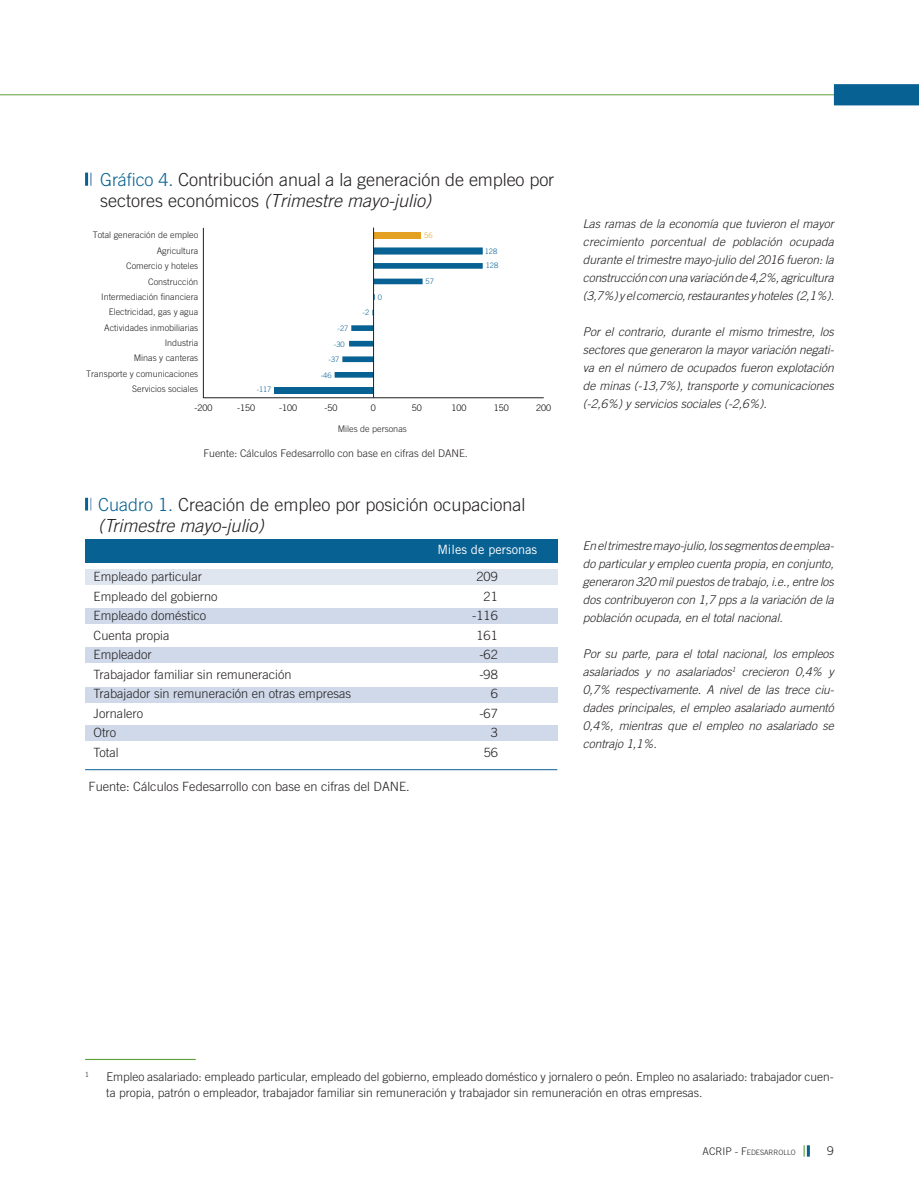
<style>
.page{position:relative;width:919px;height:1187px;background:#fff}
.page>*{position:absolute;margin:0;border:0;box-sizing:border-box;transform-origin:0 0}
.t1{font:300 18px/21px "Trade Gothic";letter-spacing:-.005em;color:#231f20}
.Subtítulo_3{font:300 12.75px "Trade Gothic";color:#231f20}
.Subtítulo_3-2{font:12.75px "Trade Gothic";color:#fff}
.TEXTO{font:italic 300 12px/18px "Trade Gothic";letter-spacing:-.005em;color:#231f20;text-align:justify}
.pie-pagina{font:300 12px/16.5px "Trade Gothic";color:#231f20}
.t2{font:300 10.5px "Trade Gothic";color:#231f20}
.t3{font:300 10.5px "Trade Gothic";color:#231f20}
.t4{font:300 9px "Trade Gothic";color:#231f20}
.t5{font:300 9px "Trade Gothic";color:#050504}
.t6{font:300 7.5px "Trade Gothic";color:#086193}
.t7{font:300 7.5px "Trade Gothic";color:#e3a023}
.t8{font:300 7.35px "Trade Gothic";color:#231f20}
.pie-pagina-2{font:300 7.05px "Trade Gothic";color:#231f20}
.s1{color:#086193}
.s2{font-style:italic}
.s3{font-size:7.35px}
</style>
<div class="page">
<svg style="left:803px;top:1145px;width:6px;height:11px"></svg>
<hr style="left:0;top:94px;width:889px;height:1px;background:#5b9f37">
<div style="left:833px;top:84px;width:85px;height:21px;background:#086193"></div>
<div style="left:85px;top:569px;width:472px;height:16px;background:#dfe6f0"></div>
<div style="left:85px;top:608px;width:472px;height:16px;background:#cfd9e9"></div>
<div style="left:85px;top:647px;width:472px;height:16px;background:#cfd9e9"></div>
<div style="left:85px;top:686px;width:472px;height:16px;background:#cfd9e9"></div>
<div style="left:85px;top:725px;width:472px;height:15px;background:#cfd9e9"></div>
<div style="left:85px;top:539px;width:472px;height:23px;background:#086193"></div>
<svg style="left:85px;top:497px;width:6px;height:13px"></svg>
<hr style="left:85px;top:769px;width:472px;height:1px;background:#086193">
<hr style="left:203px;top:397px;width:340px;height:1px;background:#231f20">
<hr style="left:203px;top:228px;width:1px;height:170px;background:#231f20">
<svg style="left:85px;top:173px;width:7px;height:13px"></svg>
<div style="left:274px;top:387px;width:99px;height:6px;background:#086193"></div>
<div style="left:373px;top:232px;width:48px;height:6px;background:#e3a023"></div>
<svg style="left:334px;top:247px;width:148px;height:130px"></svg>
<hr style="left:373px;top:227px;width:1px;height:171px;background:#231f20">
<hr style="left:85px;top:1058px;width:111px;height:1px;background:#5b9f37">
<p class="t1" style="left:100px;top:168px;width:455px;line-height:21.6px"><span class="s1">Gráfico 4.</span> Contribución anual a la generación de empleo por sectores económicos <span class="s2">(Trimestre mayo-julio)</span></p>
<p class="t4" style="left:93px;top:229px;width:107px">Total generación de empleo</p>
<p class="t7" style="left:424px;top:231px;width:10px">56</p>
<p class="t4" style="left:157px;top:245px;width:43px">Agricultura</p>
<p class="t6" style="left:484px;top:247px;width:14px">128</p>
<p class="t4" style="left:126px;top:261px;width:73px">Comercio y hoteles</p>
<p class="t6" style="left:485px;top:261px;width:14px">128</p>
<p class="t4" style="left:148px;top:276px;width:52px">Construcción</p>
<p class="t4" style="left:104px;top:322px;width:95px">Actividades inmobiliarias</p>
<p class="t4" style="left:101px;top:291px;width:99px">Intermediación financiera</p>
<p class="t4" style="left:109px;top:307px;width:91px">Electricidad, gas y agua</p>
<p class="t4" style="left:134px;top:353px;width:66px">Minas y canteras</p>
<p class="t4" style="left:132px;top:383px;width:67px">Servicios sociales</p>
<p class="t4" style="left:165px;top:337px;width:35px">Industria</p>
<p class="t4" style="left:86px;top:368px;width:114px">Transporte y comunicaciones</p>
<p class="t6" style="left:257px;top:385px;width:16px">-117</p>
<p class="t6" style="left:337px;top:324px;width:12px">-27</p>
<p class="t6" style="left:334px;top:340px;width:12px">-30</p>
<p class="t6" style="left:328px;top:354px;width:12px">-37</p>
<p class="t6" style="left:321px;top:370px;width:12px">-46</p>
<p class="t6" style="left:362px;top:308px;width:8px">-2</p>
<p class="t6" style="left:378px;top:293px;width:6px">0</p>
<p class="t6" style="left:425px;top:277px;width:10px">57</p>
<p class="t5" style="left:194px;top:403px;width:20px">-200</p>
<p class="t5" style="left:237px;top:403px;width:20px">-150</p>
<p class="t5" style="left:279px;top:403px;width:20px">-100</p>
<p class="t5" style="left:324px;top:403px;width:15px">-50</p>
<p class="t5" style="left:370px;top:403px;width:7px">0</p>
<p class="t5" style="left:412px;top:403px;width:12px">50</p>
<p class="t5" style="left:451px;top:403px;width:17px">100</p>
<p class="t5" style="left:493px;top:403px;width:17px">150</p>
<p class="t5" style="left:536px;top:403px;width:17px">200</p>
<p class="t4" style="left:338px;top:424px;width:70px">Miles de personas</p>
<p class="t2" style="left:203px;top:447px;width:266px">Fuente: Cálculos Fedesarrollo con base en cifras del DANE.</p>
<p class="t1" style="left:98px;top:493px;width:429px"><span class="s1">Cuadro 1.</span> Creación de empleo por posición ocupacional <span class="s2">(Trimestre mayo-julio)</span></p>
<p class="Subtítulo_3-2" style="left:437px;top:542px;width:101px">Miles de personas</p>
<p class="Subtítulo_3" style="left:94px;top:569px;width:110px">Empleado particular</p>
<p class="Subtítulo_3" style="left:476px;top:569px;width:23px">209</p>
<p class="Subtítulo_3" style="left:94px;top:588px;width:125px">Empleado del gobierno</p>
<p class="Subtítulo_3" style="left:483px;top:588px;width:16px">21</p>
<p class="Subtítulo_3" style="left:94px;top:608px;width:114px">Empleado doméstico</p>
<p class="Subtítulo_3" style="left:472px;top:608px;width:27px">-116</p>
<p class="Subtítulo_3" style="left:94px;top:627px;width:77px">Cuenta propia</p>
<p class="Subtítulo_3" style="left:476px;top:627px;width:23px">161</p>
<p class="Subtítulo_3" style="left:94px;top:647px;width:60px">Empleador</p>
<p class="Subtítulo_3" style="left:479px;top:647px;width:20px">-62</p>
<p class="Subtítulo_3" style="left:94px;top:666px;width:199px">Trabajador familiar sin remuneración</p>
<p class="Subtítulo_3" style="left:479px;top:666px;width:20px">-98</p>
<p class="Subtítulo_3" style="left:94px;top:686px;width:259px">Trabajador sin remuneración en otras empresas</p>
<p class="Subtítulo_3" style="left:490px;top:686px;width:9px">6</p>
<p class="Subtítulo_3" style="left:94px;top:705px;width:51px">Jornalero</p>
<p class="Subtítulo_3" style="left:479px;top:705px;width:20px">-67</p>
<p class="Subtítulo_3" style="left:94px;top:725px;width:24px">Otro</p>
<p class="Subtítulo_3" style="left:490px;top:725px;width:9px">3</p>
<p class="Subtítulo_3" style="left:94px;top:744px;width:27px">Total</p>
<p class="Subtítulo_3" style="left:483px;top:744px;width:16px">56</p>
<p class="Subtítulo_3" style="left:89px;top:779px;width:322px">Fuente: Cálculos Fedesarrollo con base en cifras del DANE.</p>
<p class="TEXTO" style="left:583px;top:214px;width:252px">Las ramas de la economía que tuvieron el mayor crecimiento porcentual de población ocupada durante el trimestre mayo-julio del 2016 fueron: la construcción con una variación de 4,2%, agricultura (3,7%) y el comercio, restaurantes y hoteles (2,1%).</p>
<p class="TEXTO" style="left:583px;top:322px;width:253px">Por el contrario, durante el mismo trimestre, los sectores que generaron la mayor variación negati&shy;va en el número de ocupados fueron explotación de minas (-13,7%), transporte y comunicaciones (-2,6%) y servicios sociales (-2,6%).</p>
<p class="TEXTO" style="left:583px;top:536px;width:253px">En el trimestre mayo-julio, los segmentos de emplea&shy;do particular y empleo cuenta propia, en conjunto, generaron 320 mil puestos de trabajo, i.e., entre los dos contribuyeron con 1,7 pps a la variación de la población ocupada, en el total nacional.</p>
<p class="TEXTO" style="left:583px;top:644px;width:253px">Por su parte, para el total nacional, los empleos asalariados y no asalariados<sup>1</sup> crecieron 0,4% y 0,7% respectivamente. A nivel de las trece ciu&shy;dades principales, el empleo asalariado aumentó 0,4%, mientras que el empleo no asalariado se contrajo 1,1%.</p>
<p class="pie-pagina-2" style="left:85px;top:1069px;width:5px">1</p>
<p class="pie-pagina" style="left:106px;top:1067px;width:729px">Empleo asalariado: empleado particular, empleado del gobierno, empleado doméstico y jornalero o peón. Empleo no asalariado: trabajador cuen&shy;ta propia, patrón o empleador, trabajador familiar sin remuneración y trabajador sin remuneración en otras empresas.</p>
<p class="t3" style="left:702px;top:1144px;width:68px">ACRIP - F<span class="s3">EDESARR</span></p>
<p class="t8" style="left:778px;top:1147px;width:19px">OLLO</p>
<p class="pie-pagina" style="left:827px;top:1142px;width:8px">9</p>
</div>
